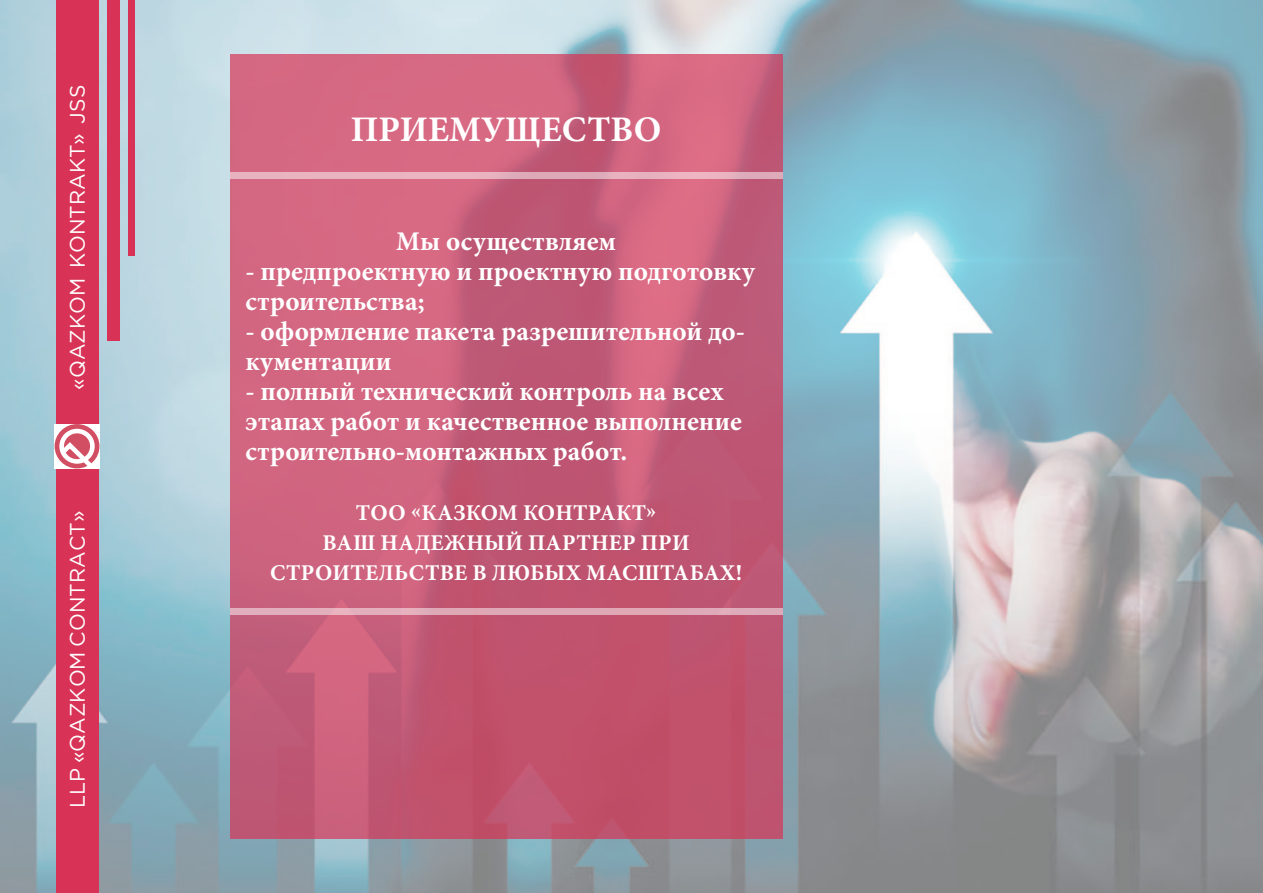
<style>
.page{position:relative;width:1263px;height:893px;background:#fff}
.page>*{position:absolute;margin:0;border:0;box-sizing:border-box;transform-origin:0 0}
.t1{font:700 36px "Minion Pro";color:#fff}
.t2{font:700 27px/30px "Minion Pro";color:#fff}
.t3{font:700 22.5px "Minion Pro";letter-spacing:.01em;color:#fff}
.t4{font:21px "Gotham Pro";color:#fff}
</style>
<div class="page">
<img style="left:0;top:0;width:1263px;height:893px">
<svg style="left:230px;top:54px;width:552px;height:785px;background:#c85d78"></svg>
<div style="left:230px;top:172px;width:552px;height:7px;background:#e9b3c0"></div>
<div style="left:230px;top:608px;width:552px;height:7px;background:#dfa9b8"></div>
<div style="left:56px;top:0;width:42px;height:893px;background:#d83356"></div>
<div style="left:107px;top:0;width:13px;height:340px;background:#d83356"></div>
<div style="left:128px;top:0;width:7px;height:256px;background:#d83356"></div>
<div style="left:54px;top:424px;width:46px;height:45px;background:#fff"></div>
<svg style="left:55px;top:424px;width:44px;height:44px"></svg>
<div style="left:59px;top:429px;width:36px;height:35px;border:5px solid #fff;border-radius:50%"></div>
<svg style="left:57px;top:439px;width:41px;height:30px"></svg>
<p class="t4" style="left:66px;top:390px;width:306px;rotate:-90deg">«QAZKOM KONTRAKT» JSS</p>
<p class="t4" style="left:66px;top:808px;width:299px;rotate:-90deg">LLP «QAZKOM CONTRACT»</p>
<p class="t1" style="left:351px;top:108px;width:312px">ПРИЕМУЩЕСТВО</p>
<p class="t2" style="left:396px;top:228px;width:222px">Мы осуществляем</p>
<p class="t2" style="left:245px;top:258px;width:511px">- предпроектную и проектную подготовку строительства;</p>
<p class="t2" style="left:245px;top:318px;width:501px">- оформление пакета разрешительной до&shy;кументации</p>
<p class="t2" style="left:245px;top:378px;width:498px">- полный технический контроль на всех этапах работ и качественное выполнение строительно-монтажных работ.</p>
<p class="t3" style="left:356px;top:500px;width:302px">ТОО «КАЗКОМ КОНТРАКТ»</p>
<p class="t3" style="left:323px;top:530px;width:368px">ВАШ НАДЕЖНЫЙ ПАРТНЕР ПРИ</p>
<p class="t3" style="left:270px;top:560px;width:473px">СТРОИТЕЛЬСТВЕ В ЛЮБЫХ МАСШТАБАХ!</p>
</div>
